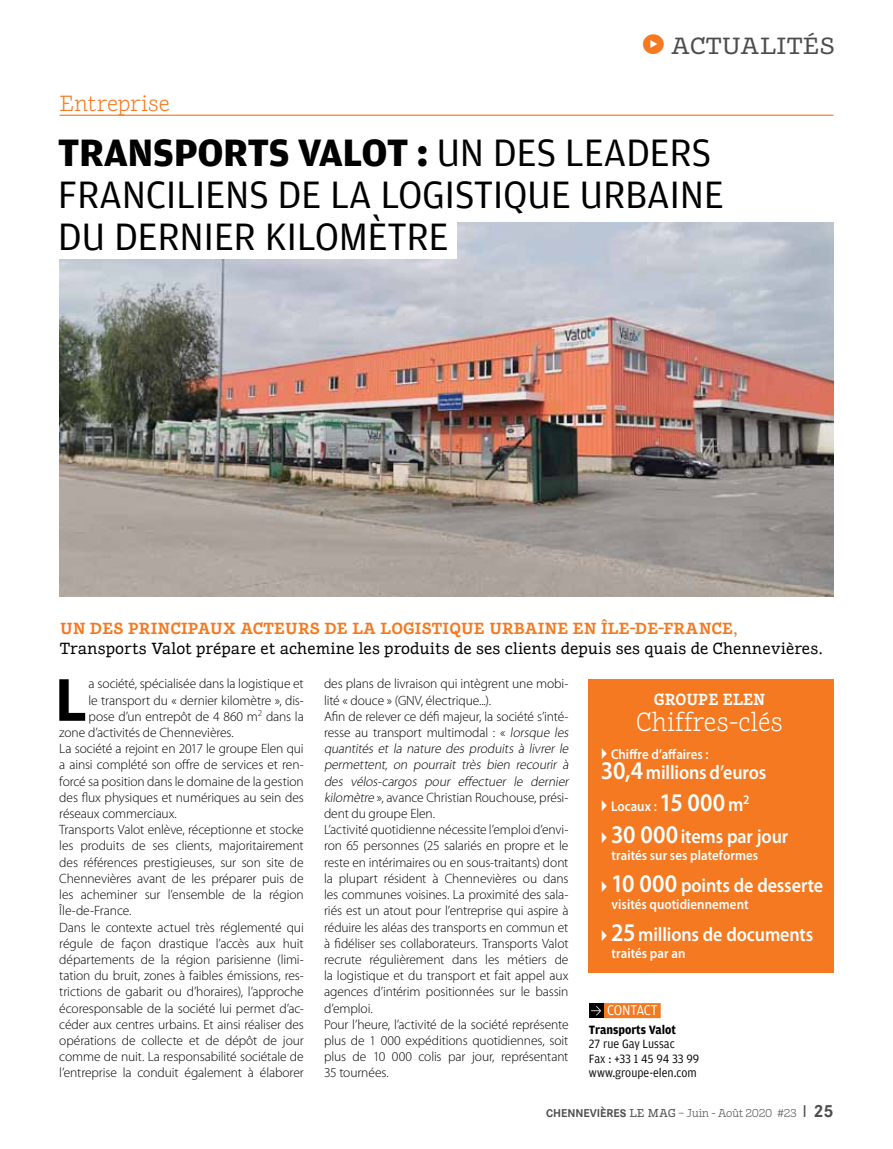
<style>
.page{position:relative;width:893px;height:1149px;background:#fff}
.page>*{position:absolute;margin:0;border:0;box-sizing:border-box;transform-origin:0 0}
.t1{font:700 61.5px "Myriad Pro";color:#000}
.t2{font:40.5px/42px "Amplitude";letter-spacing:-.01em;color:#000}
.t3{font:700 40.5px "Amplitude";letter-spacing:-.01em;color:#000}
.t4{font:300 27px "Suhmo Pro";color:#fff;scale:.94 1}
.t5{font:24px "Suhmo Pro";color:#4d4d4f;scale:1.05 1}
.t6{font:300 22.5px "Suhmo Pro";letter-spacing:-.01em;color:#f47920}
.t7{font:600 19.8px "Myriad Pro";letter-spacing:-.005em;color:#fff;scale:.91 1}
.t8{font:16.5px/19.5px "Suhmo Pro";color:#000}
.t9{font:700 16.5px "Suhmo Pro";color:#fff;scale:.94 1}
.t10{font:15px "Amplitude";letter-spacing:-.01em;color:#fff;scale:.94 1}
.t11{font:600 14.1px "Myriad Pro";letter-spacing:.005em;color:#fff;scale:.91 1}
.t12{font:300 13.5px/16.2px "Myriad Pro";letter-spacing:-.01em;color:#000}
.t13{font:12.75px/14.2px "Amplitude";color:#000;scale:.94 1}
.t14{font:700 12.75px "Amplitude";color:#000;scale:.94 1}
.t15{font:300 11.7px "Suhmo Pro";letter-spacing:-.03em;color:#4d4d4f}
.s1{font-family:"s Tmedia";color:#f47920}
.s2{font-weight:700}
.s3{font-weight:700;color:#f47920}
.s4{color:#f47920}
.s5{font-style:italic}
.s6{font-size:25.5px}
.s7{font-size:19.8px}
.s8{font-family:"Corporate S";font-weight:700}
.s9{font-weight:400}
.s10{font-family:"Corporate S"}
.s11{font-family:"Corporate S";font-weight:700;font-size:18px}
</style>
<div class="page">
<img style="left:60px;top:223px;width:773px;height:373px">
<hr style="left:60px;top:115px;width:773px;height:1px;background:#f47920">
<div style="left:588px;top:678px;width:245px;height:294px;background:#f47920"></div>
<div style="left:604px;top:1002px;width:57px;height:15px;background:#f47920"></div>
<div style="left:589px;top:1002px;width:15px;height:15px;background:#000"></div>
<svg style="left:591px;top:1006px;width:10px;height:9px"></svg>
<div style="left:21px;top:213px;width:436px;height:46px;background:#fff"></div>
<h3 class="t6" style="left:60px;top:88px;width:112px">Entreprise</h3>
<h3 class="t5" style="left:643px;top:30px;width:61px"><span class="s1">o</span> actu</h3>
<h3 class="t5" style="left:740px;top:30px;width:89px">alités</h3>
<h2 class="t3" style="left:58px;top:130px;width:140px">Transport</h2>
<h2 class="t2" style="left:269px;top:132px;width:444px"><span class="s2">s Valot :</span> UN DES LEADERS</h2>
<h2 class="t2" style="left:58px;top:174px;width:83px">FRANCILIEN</h2>
<h2 class="t2" style="left:58px;top:174px;width:629px;text-indent:191px">S DE LA LOGISTIQUE URBAINE<br>DU DERNIER KILOM</h2>
<h2 class="t2" style="left:368px;top:216px;width:77px">ÈTRE</h2>
<p class="t8" style="left:60px;top:618px;width:764px"><span class="s3">UN DES PRINCIPAUX ACTEURS DE LA LOGISTIQUE URBAINE EN ÎLE-DE-FRANCE</span><span class="s4">,<br></span>Transports Valot prépare et achemine les produits de ses clients depuis ses quais de Chennevières.</p>
<h1 class="t1" style="left:55px;top:659px;width:33px">L</h1>
<p class="t12" style="left:88px;top:675px;width:217px">a société, spécialisée dans la logistique et</p>
<p class="t12" style="left:324px;top:675px;width:248px">des plans de livraison qui intègrent une mobi&shy;lité « douce » (GNV, électrique...).<br>Afin de relever ce défi majeur, la société s’inté&shy;resse au transport multimodal : « <span class="s5">lorsque les quantités et la nature des produits à livrer le permettent, on pourrait très bien recourir à des vélos-cargos pour effectuer le dernier kilomètre</span> », avance Christian Rouchouse, prési&shy;dent du groupe Elen.<br>L’activité quotidienne nécessite l’emploi d’envi&shy;ron 65 personnes (25 salariés en propre et le reste en intérimaires ou en sous-traitants) dont la plupart résident à Chennevières ou dans les communes voisines. La proximité des sala&shy;riés est un atout pour l’entreprise qui aspire à réduire les aléas des transports en commun et à fidéliser ses collaborateurs. Transports Valot recrute régulièrement dans les métiers de la logistique et du transport et fait appel aux agences d’intérim positionnées sur le bassin d’emploi.<br>Pour l’heure, l’activité de la société représente plus de 1 000 expéditions quotidiennes, soit plus de 10 000 colis par jour, représentant 35 tournées.</p>
<p class="t9" style="left:654px;top:688px;width:13px">GRO</p>
<p class="t9" style="left:686px;top:688px;width:73px">UPE ELEN</p>
<h3 class="t4" style="left:636px;top:704px;width:158px">Chiffres-clés</h3>
<p class="t12" style="left:88px;top:692px;width:217px">le transport du « dernier kilomètre », dis-</p>
<p class="t12" style="left:88px;top:708px;width:217px">pose d’un entrepôt de 4 860 m<sup>2</sup> dans la</p>
<p class="t12" style="left:59px;top:724px;width:176px">zone d’activités de Chennevières.</p>
<p class="t12" style="left:59px;top:740px;width:246px">La société a rejoint en 2017 le groupe Elen qui</p>
<p class="t12" style="left:59px;top:756px;width:246px">a ainsi complété son offre de services et ren-</p>
<p class="t12" style="left:59px;top:773px;width:246px">forcé sa position dans le domaine de la gestion</p>
<p class="t12" style="left:59px;top:789px;width:246px">des flux physiques et numériques au sein des</p>
<p class="t12" style="left:59px;top:805px;width:119px">réseaux commerciaux.</p>
<p class="t12" style="left:59px;top:821px;width:246px">Transports Valot enlève, réceptionne et stocke</p>
<p class="t12" style="left:59px;top:837px;width:246px">les produits de ses clients, majoritairement</p>
<p class="t12" style="left:59px;top:854px;width:246px">des références prestigieuses, sur son site de</p>
<p class="t12" style="left:59px;top:870px;width:246px">Chennevières avant de les préparer puis de</p>
<p class="t12" style="left:59px;top:886px;width:246px">les acheminer sur l’ensemble de la région</p>
<p class="t12" style="left:59px;top:902px;width:74px">Île-de-France.</p>
<p class="t12" style="left:59px;top:918px;width:246px">Dans le contexte actuel très réglementé qui</p>
<p class="t12" style="left:59px;top:935px;width:246px">régule de façon drastique l’accès aux huit</p>
<p class="t12" style="left:59px;top:951px;width:246px">départements de la région parisienne (limi-</p>
<p class="t12" style="left:59px;top:967px;width:246px">tation du bruit, zones à faibles émissions, res-</p>
<p class="t12" style="left:59px;top:983px;width:246px">trictions de gabarit ou d’horaires), l’approche</p>
<p class="t12" style="left:59px;top:999px;width:246px">écoresponsable de la société lui permet d’ac-</p>
<p class="t12" style="left:59px;top:1016px;width:246px">céder aux centres urbains. Et ainsi réaliser des</p>
<p class="t12" style="left:59px;top:1032px;width:246px">opérations de collecte et de dépôt de jour</p>
<p class="t12" style="left:59px;top:1048px;width:246px">comme de nuit. La responsabilité sociétale de</p>
<p class="t12" style="left:59px;top:1064px;width:246px">l’entreprise la conduit également à élaborer</p>
<p class="t11" style="left:611px;top:745px;width:109px">Chiffre d’affaires :</p>
<h3 class="t7" style="left:601px;top:759px;width:183px"><span class="s6">30,4</span> millions d’euros</h3>
<p class="t11" style="left:611px;top:797px;width:154px">Locaux : <span class="s6">15 000</span> <span class="s7">m</span><sup>2</sup></p>
<h3 class="t7" style="left:611px;top:823px;width:196px"><span class="s6">30 000</span>items par jour</h3>
<p class="t11" style="left:612px;top:845px;width:163px">traités sur ses plateformes</p>
<h3 class="t7" style="left:611px;top:872px;width:235px"><span class="s6">10 000</span> points de desserte</h3>
<p class="t11" style="left:612px;top:894px;width:152px">visités quotidiennement</p>
<h3 class="t7" style="left:611px;top:921px;width:224px"><span class="s6">25</span> millions de documents</h3>
<p class="t11" style="left:612px;top:943px;width:83px">traités par an</p>
<p class="t10" style="left:607px;top:1001px;width:55px">CONTACT</p>
<p class="t14" style="left:589px;top:1022px;width:94px">Transports Valot</p>
<p class="t13" style="left:589px;top:1036px;width:119px">27 RUE GAY LUSSAC<br>FAX : +33 1 45 94 33 99<br>WWW.GROUPE-ELEN.COM</p>
<p class="t15" style="left:546px;top:1104px;width:289px"><span class="s8">CHENNEVIÈRES</span> <span class="s9">Le MaG</span> – Juin - Août 2020 <span class="s10">#</span>23 <sup>|</sup> <span class="s11">25</span></p>
</div>
